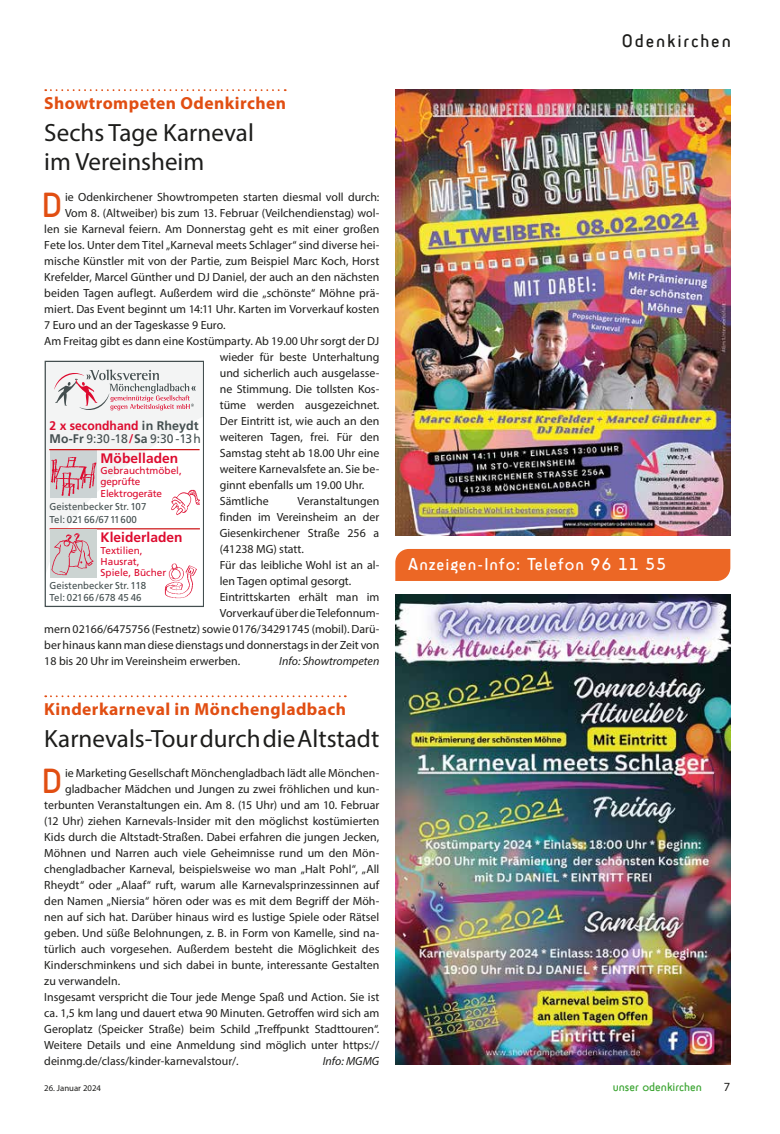
<style>
.page{position:relative;width:780px;height:1134px;background:#fff}
.page>*{position:absolute;margin:0;border:0;box-sizing:border-box;transform-origin:0 0}
.t1{font:35.38px "Sci Fly Sans";color:#e14e12}
.t2{font:25px/28.8px "Myriad Pro";color:#1d1d1b}
.t3{font:18.75px "Sci Fly Sans";letter-spacing:.1em;color:#1d1d1b}
.t4{font:700 17.5px "Myriad Pro";letter-spacing:.025em;color:#e14e12}
.t5{font:17.5px "Sci Fly Sans";letter-spacing:.05em;color:#fff}
.t6{font:700 13.75px "Frutiger";color:#dd0b2f}
.t7{font:700 12.5px/12.5px "Frutiger";color:#444f50}
.t8{font:12.5px "Sci Fly Sans";color:#3ea635}
.t9{font:12.5px "Myriad Pro";color:#1d1d1b}
.t10{font:11.88px "Myriad Pro";color:#1d1d1b}
.t11{font:italic 11.88px "Myriad Pro";color:#1d1d1b}
.t12{font:10px/12.5px "Frutiger";color:#444f50;scale:.96 1}
.t13{font:10px/11.2px "Frutiger";letter-spacing:-.02em;color:#dd0b2f}
.t14{font:10px/11.2px "Frutiger";color:#dd0b2f}
.t15{font:8.75px "Myriad Pro";color:#1d1d1b}
.s1{color:#dd0b2f}
.s2{font-weight:400}
</style>
<div class="page">
<svg style="left:45px;top:89px;width:241px;height:2px"></svg>
<img style="left:395px;top:594px;width:335px;height:471px">
<img style="left:395px;top:89px;width:335px;height:447px">
<svg style="left:45px;top:695px;width:301px;height:2px"></svg>
<img style="left:164px;top:582px;width:29px;height:17px">
<svg style="left:44px;top:361px;width:158px;height:221px"></svg>
<img style="left:170px;top:490px;width:30px;height:26px">
<div style="left:50px;top:449px;width:46px;height:49px;background:linear-gradient(to right,#ccd3d4,#ccd3d4)"></div>
<img style="left:50px;top:455px;width:46px;height:42px">
<div style="left:50px;top:529px;width:47px;height:48px;background:#ccd4d2"></div>
<img style="left:51px;top:533px;width:43px;height:43px">
<hr style="left:49px;top:449px;width:150px;height:1px;background:#cd1719">
<div style="left:45px;top:361px;width:159px;height:246px;border:1px solid #444f50"></div>
<div style="left:395px;top:549px;width:335px;height:32px;background:#ec6725"></div>
<h3 class="t4" style="left:44px;top:91px;width:243px">Showtrompeten Odenkirchen</h3>
<h2 class="t2" style="left:44px;top:118px;width:211px">Sechs Tage Karneval im Vereinsheim</h2>
<h1 class="t1" style="left:42px;top:184px;width:22px">D</h1>
<p class="t10" style="left:65px;top:189px;width:316px">ie Odenkirchener Showtrompeten starten diesmal voll durch:</p>
<p class="t10" style="left:65px;top:205px;width:316px">Vom 8. (Altweiber) bis zum 13. Februar (Veilchendienstag) wol-</p>
<p class="t10" style="left:44px;top:221px;width:336px">len sie Karneval feiern. Am Donnerstag geht es mit einer großen</p>
<p class="t10" style="left:44px;top:237px;width:336px">Fete los. Unter dem Titel „Karneval meets Schlager“ sind diverse hei-</p>
<p class="t10" style="left:44px;top:253px;width:336px">mische Künstler mit von der Partie, zum Beispiel Marc Koch, Horst</p>
<p class="t10" style="left:44px;top:269px;width:336px">Krefelder, Marcel Günther und DJ Daniel, der auch an den nächsten</p>
<p class="t10" style="left:44px;top:285px;width:336px">beiden Tagen auflegt. Außerdem wird die „schönste“ Möhne prä-</p>
<p class="t10" style="left:44px;top:301px;width:336px">miert. Das Event beginnt um 14:11 Uhr. Karten im Vorverkauf kosten</p>
<p class="t10" style="left:44px;top:317px;width:183px">7 Euro und an der Tageskasse 9 Euro.</p>
<p class="t10" style="left:44px;top:333px;width:336px">Am Freitag gibt es dann eine Kostümparty. Ab 19.00 Uhr sorgt der DJ</p>
<p class="t10" style="left:220px;top:349px;width:161px">wieder für beste Unterhaltung</p>
<p class="t10" style="left:220px;top:365px;width:161px">und sicherlich auch ausgelasse-</p>
<p class="t10" style="left:220px;top:381px;width:161px">ne Stimmung. Die tollsten Kos-</p>
<p class="t10" style="left:220px;top:397px;width:161px">tüme werden ausgezeichnet.</p>
<p class="t10" style="left:220px;top:413px;width:161px">Der Eintritt ist, wie auch an den</p>
<p class="t10" style="left:220px;top:429px;width:161px">weiteren Tagen, frei. Für den</p>
<p class="t10" style="left:220px;top:445px;width:161px">Samstag steht ab 18.00 Uhr eine</p>
<p class="t10" style="left:220px;top:461px;width:161px">weitere Karnevalsfete an. Sie be-</p>
<p class="t10" style="left:220px;top:477px;width:146px">ginnt ebenfalls um 19.00 Uhr.</p>
<p class="t10" style="left:220px;top:493px;width:50px">Sämtliche</p>
<p class="t10" style="left:297px;top:493px;width:83px">Veranstaltungen</p>
<p class="t10" style="left:220px;top:509px;width:161px">finden im Vereinsheim an der</p>
<p class="t10" style="left:220px;top:525px;width:161px">Giesenkirchener Straße 256 a</p>
<p class="t10" style="left:220px;top:541px;width:86px">(41238 MG) statt.</p>
<p class="t10" style="left:220px;top:557px;width:161px">Für das leibliche Wohl ist an al-</p>
<p class="t10" style="left:220px;top:573px;width:133px">len Tagen optimal gesorgt.</p>
<p class="t10" style="left:220px;top:589px;width:161px">Eintrittskarten erhält man im</p>
<p class="t10" style="left:220px;top:605px;width:161px">Vorverkauf über die Telefonnum-</p>
<p class="t10" style="left:44px;top:621px;width:336px">mern 02166/6475756 (Festnetz) sowie 0176/34291745 (mobil). Darü-</p>
<p class="t10" style="left:44px;top:637px;width:336px">ber hinaus kann man diese dienstags und donnerstags in der Zeit von</p>
<p class="t10" style="left:44px;top:653px;width:197px">18 bis 20 Uhr im Vereinsheim erwerben.</p>
<p class="t11" style="left:279px;top:653px;width:101px">Info: Showtrompeten</p>
<p class="t7" style="left:50px;top:419px;width:153px"><span class="s1">2 x secondhand</span> in Rheydt<br>Mo-Fr <span class="s2">9:30-18</span> <span class="s1">/</span> Sa <span class="s2">9:30 -13 h</span></p>
<p class="t6" style="left:101px;top:450px;width:79px">Möbelladen</p>
<p class="t13" style="left:101px;top:465px;width:83px">Gebrauchtmöbel, geprüfte<br>Elektrogeräte</p>
<p class="t6" style="left:101px;top:529px;width:83px">Kleiderladen</p>
<p class="t14" style="left:101px;top:544px;width:67px">Textilien,<br>Hausrat,<br>Spiele, Bücher</p>
<p class="t12" style="left:50px;top:501px;width:102px">Geistenbecker Str. 107<br>Tel: 021 66/6711600</p>
<p class="t12" style="left:50px;top:579px;width:102px">Geistenbecker Str. 118<br>Tel: 02166 /678 45 46</p>
<h3 class="t4" style="left:44px;top:698px;width:303px">Kinderkarneval in Mönchengladbach</h3>
<h2 class="t2" style="left:44px;top:724px;width:336px">Karnevals-Tour durch die Altstadt</h2>
<h1 class="t1" style="left:42px;top:760px;width:22px">D</h1>
<p class="t10" style="left:65px;top:765px;width:316px">ie Marketing Gesellschaft Mönchengladbach lädt alle Mönchen-</p>
<p class="t10" style="left:65px;top:781px;width:316px">gladbacher Mädchen und Jungen zu zwei fröhlichen und kun-</p>
<p class="t10" style="left:44px;top:797px;width:336px">terbunten Veranstaltungen ein. Am 8. (15 Uhr) und am 10. Februar</p>
<p class="t10" style="left:44px;top:813px;width:336px">(12 Uhr) ziehen Karnevals-Insider mit den möglichst kostümierten</p>
<p class="t10" style="left:44px;top:829px;width:336px">Kids durch die Altstadt-Straßen. Dabei erfahren die jungen Jecken,</p>
<p class="t10" style="left:44px;top:845px;width:336px">Möhnen und Narren auch viele Geheimnisse rund um den Mön-</p>
<p class="t10" style="left:44px;top:861px;width:336px">chengladbacher Karneval, beispielsweise wo man „Halt Pohl“, „All</p>
<p class="t10" style="left:44px;top:877px;width:336px">Rheydt“ oder „Alaaf“ ruft, warum alle Karnevalsprinzessinnen auf</p>
<p class="t10" style="left:44px;top:893px;width:336px">den Namen „Niersia“ hören oder was es mit dem Begriff der Möh-</p>
<p class="t10" style="left:44px;top:909px;width:336px">nen auf sich hat. Darüber hinaus wird es lustige Spiele oder Rätsel</p>
<p class="t10" style="left:44px;top:925px;width:336px">geben. Und süße Belohnungen, z. B. in Form von Kamelle, sind na-</p>
<p class="t10" style="left:44px;top:941px;width:336px">türlich auch vorgesehen. Außerdem besteht die Möglichkeit des</p>
<p class="t10" style="left:44px;top:957px;width:336px">Kinderschminkens und sich dabei in bunte, interessante Gestalten</p>
<p class="t10" style="left:44px;top:973px;width:77px">zu verwandeln.</p>
<p class="t10" style="left:44px;top:989px;width:336px">Insgesamt verspricht die Tour jede Menge Spaß und Action. Sie ist</p>
<p class="t10" style="left:44px;top:1005px;width:336px">ca. 1,5 km lang und dauert etwa 90 Minuten. Getroffen wird sich am</p>
<p class="t10" style="left:44px;top:1021px;width:336px">Geroplatz (Speicker Straße) beim Schild „Treffpunkt Stadttouren“.</p>
<p class="t10" style="left:44px;top:1037px;width:336px">Weitere Details und eine Anmeldung sind möglich unter https://</p>
<p class="t10" style="left:44px;top:1053px;width:196px">deinmg.de/class/kinder-karnevalstour/.</p>
<p class="t11" style="left:323px;top:1053px;width:58px">Info: MGMG</p>
<h3 class="t3" style="left:622px;top:30px;width:110px">Odenkirchen</h3>
<h3 class="t5" style="left:408px;top:554px;width:259px">Anzeigen-Info: Telefon 96 11 55</h3>
<p class="t15" style="left:44px;top:1083px;width:58px">26. Januar 2024</p>
<p class="t8" style="left:612px;top:1080px;width:91px">unser odenkirchen</p>
<p class="t9" style="left:724px;top:1079px;width:8px">7</p>
</div>
